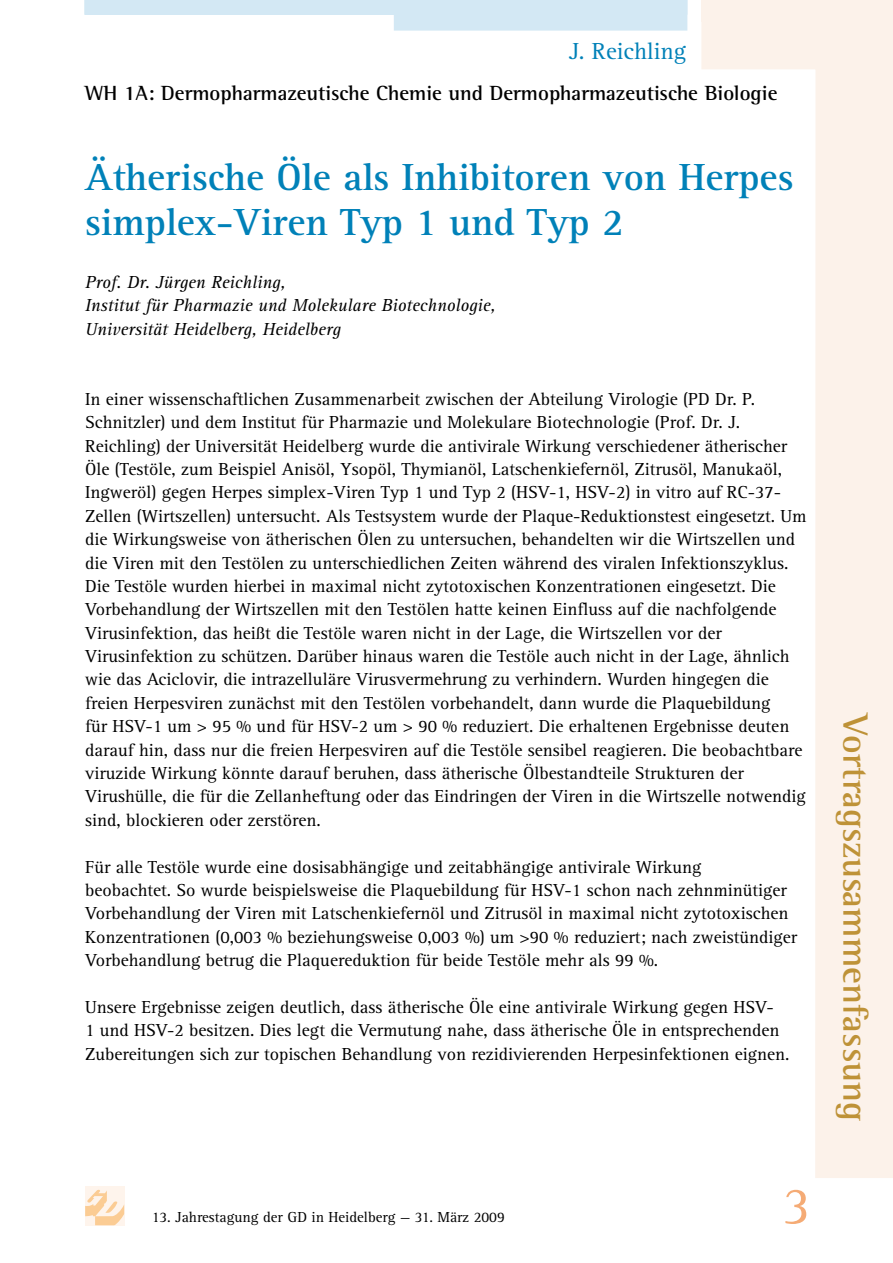
<style>
.page{position:relative;width:893px;height:1263px;background:#fff}
.page>*{position:absolute;margin:0;border:0;box-sizing:border-box;transform-origin:0 0}
.t1{font:54px "Agfa Rotis Serif";color:#f5ab75}
.t2{font:700 39px/45px "Agfa Rotis Serif";color:#0081b8}
.t3{font:700 36px "Agfa Rotis Semi Serif";color:#be9237}
.t4{font:24px "Agfa Rotis Serif";color:#0081b8}
.t5{font:700 21px "Agfa Rotis Semi Serif";color:#000}
.t6{font:18px/23.4px "Agfa Rotis Serif";color:#000}
.t7{font:italic 18px/23.4px "Agfa Rotis Serif";color:#000}
.t8{font:15px "Agfa Rotis Serif";color:#000}
</style>
<div class="page">
<svg style="left:701px;top:21px;width:192px;height:1157px"></svg>
<div style="left:85px;top:1186px;width:39px;height:39px;background:#fef4ec"></div>
<svg style="left:85px;top:1189px;width:39px;height:36px"></svg>
<svg style="left:84px;top:0;width:603px;height:31px"></svg>
<div style="left:701px;top:0;width:192px;height:21px;background:#fcf2ea"></div>
<h3 class="t4" style="left:569px;top:37px;width:119px">J. Reichling</h3>
<p class="t5" style="left:85px;top:81px;width:694px">WH 1A: Dermopharmazeutische Chemie und Dermopharmazeutische Biologie</p>
<h2 class="t2" style="left:85px;top:155px;width:710px">Ätherische Öle als Inhibitoren von Herpes simplex-Viren Typ 1 und Typ 2</h2>
<p class="t7" style="left:85px;top:271px;width:412px">Prof. Dr. Jürgen Reichling,<br>Institut für Pharmazie und Molekulare Biotechnologie,<br>Universität Heidelberg, Heidelberg</p>
<p class="t6" style="left:85px;top:388px;width:723px">In einer wissenschaftlichen Zusammenarbeit zwischen der Abteilung Virologie (PD Dr. P.<br>Schnitzler) und dem Institut für Pharmazie und Molekulare Biotechnologie (Prof. Dr. J.<br>Reichling) der Universität Heidelberg wurde die antivirale Wirkung verschiedener ätherischer Öle (Testöle, zum Beispiel Anisöl, Ysopöl, Thymianöl, Latschenkiefernöl, Zitrusöl, Manukaöl, Ingweröl) gegen Herpes simplex-Viren Typ 1 und Typ 2 (HSV-1, HSV-2) in vitro auf RC-37- Zellen (Wirtszellen) untersucht. Als Testsystem wurde der Plaque-Reduktionstest eingesetzt. Um die Wirkungsweise von ätherischen Ölen zu untersuchen, behandelten wir die Wirtszellen und die Viren mit den Testölen zu unterschiedlichen Zeiten während des viralen Infektionszyklus.<br>Die Testöle wurden hierbei in maximal nicht zytotoxischen Konzentrationen eingesetzt. Die Vorbehandlung der Wirtszellen mit den Testölen hatte keinen Einfluss auf die nachfolgende Virusinfektion, das heißt die Testöle waren nicht in der Lage, die Wirtszellen vor der Virusinfektion zu schützen. Darüber hinaus waren die Testöle auch nicht in der Lage, ähnlich wie das Aciclovir, die intrazelluläre Virusvermehrung zu verhindern. Wurden hingegen die freien Herpesviren zunächst mit den Testölen vorbehandelt, dann wurde die Plaquebildung<br>für HSV-1 um &gt; 95 % und für HSV-2 um &gt; 90 % reduziert. Die erhaltenen Ergebnisse deuten darauf hin, dass nur die freien Herpesviren auf die Testöle sensibel reagieren. Die beobachtbare viruzide Wirkung könnte darauf beruhen, dass ätherische Ölbestandteile Strukturen der Virushülle, die für die Zellanheftung oder das Eindringen der Viren in die Wirtszelle notwendig sind, blockieren oder zerstören.</p>
<p class="t6" style="left:85px;top:855px;width:714px">Für alle Testöle wurde eine dosisabhängige und zeitabhängige antivirale Wirkung<br>beobachtet. So wurde beispielsweise die Plaquebildung für HSV-1 schon nach zehnminütiger Vorbehandlung der Viren mit Latschenkiefernöl und Zitrusöl in maximal nicht zytotoxischen Konzentrationen (0,003 % beziehungsweise 0,003 %) um &gt;90 % reduziert; nach zweistündiger Vorbehandlung betrug die Plaquereduktion für beide Testöle mehr als 99 %.</p>
<p class="t6" style="left:85px;top:996px;width:706px">Unsere Ergebnisse zeigen deutlich, dass ätherische Öle eine antivirale Wirkung gegen HSV-<br>1 und HSV-2 besitzen. Dies legt die Vermutung nahe, dass ätherische Öle in entsprechenden<br>Zubereitungen sich zur topischen Behandlung von rezidivierenden Herpesinfektionen eignen.</p>
<p class="t8" style="left:152px;top:1208px;width:355px">13. Jahrestagung der GD in Heidelberg — 31. März 2009</p>
<h1 class="t1" style="left:783px;top:1175px;width:30px">3</h1>
<h3 class="t3" style="left:877px;top:714px;width:409px;rotate:90deg">Vortragszusammenfassung</h3>
</div>
